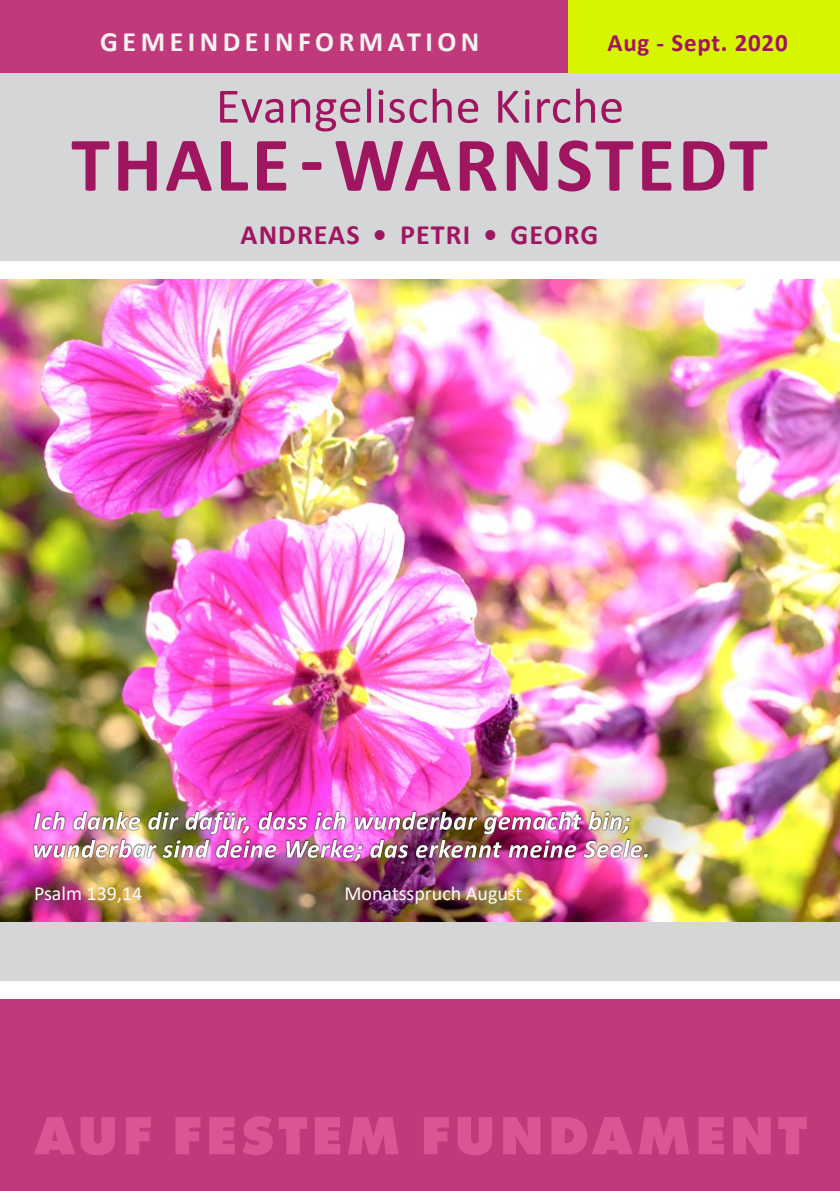
<style>
.page{position:relative;width:840px;height:1191px;background:#fff}
.page>*{position:absolute;margin:0;border:0;box-sizing:border-box;transform-origin:0 0}
.t1{font:700 78px "Calibri";letter-spacing:.04em;color:#9f1560}
.t2{font:800 56px "Futura PT";letter-spacing:.06em;color:#d95593}
.t3{font:50px "Calibri";letter-spacing:.01em;color:#9f1560}
.t4{font:700 28px "Calibri";letter-spacing:.16em;color:#f3f2f0}
.t5{font:700 28px "Calibri";letter-spacing:.04em;color:#9f1661}
.t6{font:700 25px "Calibri";letter-spacing:.03em;color:#9f1560}
.t7{font:20px "Calibri";color:#fbfcf9}
</style>
<div class="page">
<img style="left:0;top:279px;width:839px;height:643px">
<div style="left:0;top:0;width:839px;height:269px;background:#d5d6d8"></div>
<div style="left:542px;top:0;width:297px;height:72px;background:#d7f400"></div>
<div style="left:0;top:922px;width:839px;height:59px;background:#d5d6d8"></div>
<div style="left:0;top:0;width:567px;height:72px;background:#c0397b"></div>
<div style="left:0;top:261px;width:839px;height:17px;background:#fff"></div>
<div style="left:0;top:999px;width:839px;height:192px;background:#c0397b"></div>
<img style="left:32px;top:810px;width:599px;height:26px">
<img style="left:34px;top:811px;width:595px;height:23px">
<img style="left:32px;top:838px;width:616px;height:25px">
<img style="left:34px;top:840px;width:613px;height:21px">
<h3 class="t4" style="left:100px;top:22px;width:380px">GEMEINDEINFORMATION</h3>
<p class="t6" style="left:607px;top:25px;width:182px">Aug - Sept. 2020</p>
<h3 class="t3" style="left:216px;top:71px;width:409px">Evangelische Kirche</h3>
<h1 class="t1" style="left:71px;top:109px;width:697px">THALE-WARNSTEDT</h1>
<h3 class="t5" style="left:240px;top:215px;width:359px">ANDREAS • PETRI • GEORG</h3>
<p class="t7" style="left:34px;top:879px;width:110px">Psalm 139,14</p>
<p class="t7" style="left:344px;top:879px;width:179px">Monatsspruch August</p>
<h2 class="t2" style="left:34px;top:1100px;width:774px">AUF FESTEM FUNDAMENT</h2>
</div>
